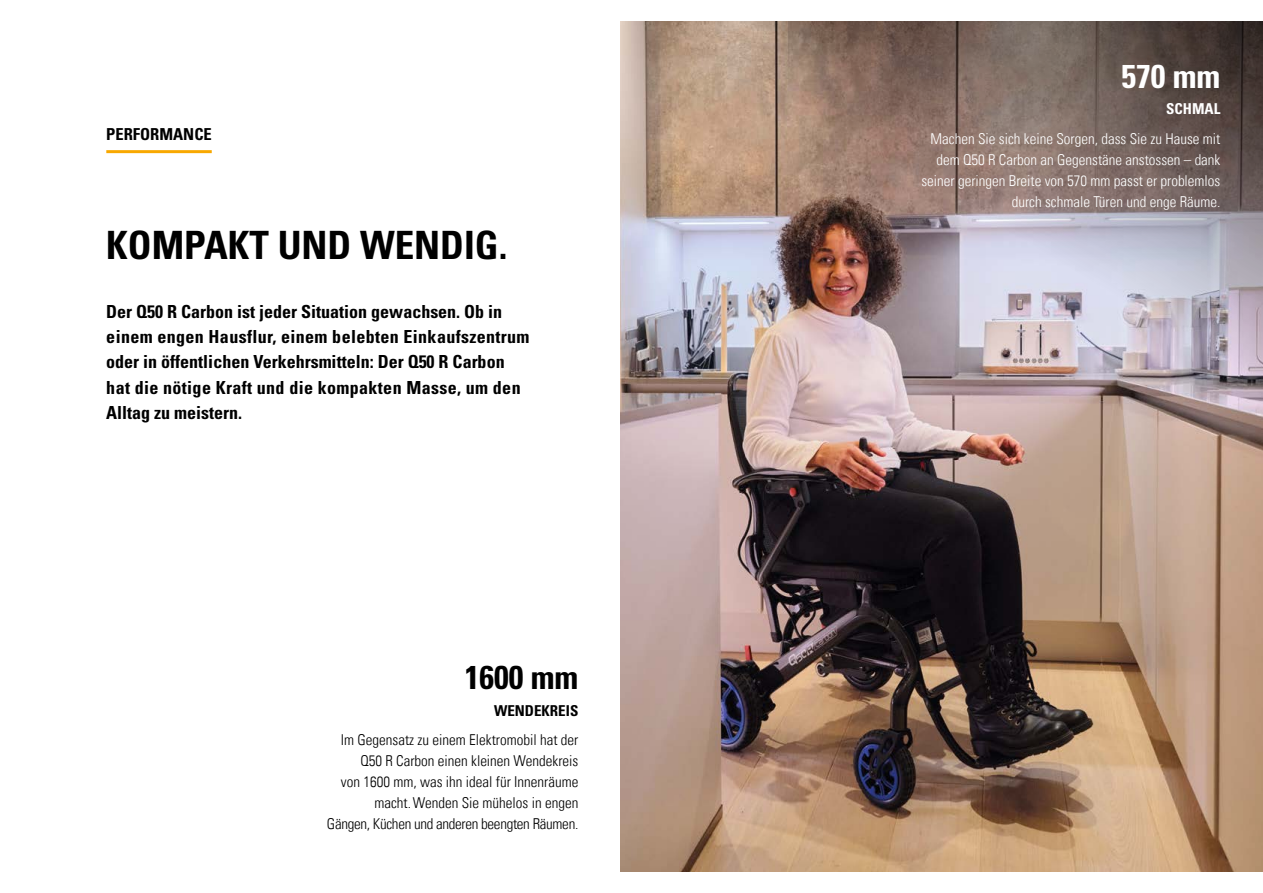
<style>
.page{position:relative;width:1263px;height:893px;background:#fff}
.page>*{position:absolute;margin:0;border:0;box-sizing:border-box;transform-origin:0 0}
.t1{font:700 condensed 39px "Univers LT Std";color:#000}
.t2{font:700 condensed 33px "Univers LT Std";color:#000}
.t3{font:700 condensed 33px "Univers LT Std";color:#fff}
.t4{font:700 condensed 18px/25.2px "Univers LT Std";color:#000}
.t5{font:700 condensed 16.5px "Univers LT Std";color:#000}
.t6{font:15px/21px "Univers Com 47 Light Cond";color:#000;text-align:right}
.t7{font:15px/21px "Univers Com 47 Light Cond";color:#fff;text-align:right}
.t8{font:700 condensed 15px "Univers LT Std";color:#000}
.t9{font:700 condensed 15px "Univers LT Std";color:#fff}
</style>
<div class="page">
<img style="left:621px;top:21px;width:642px;height:851px">
<img style="left:788px;top:21px;width:475px;height:441px">
<hr style="left:106px;top:150px;width:106px;height:3px;background:#f8a800">
<p class="t5" style="left:106px;top:124px;width:107px">PERFORMANCE</p>
<h1 class="t1" style="left:106px;top:221px;width:403px">KOMPAKT UND WENDIG.</h1>
<p class="t4" style="left:106px;top:299px;width:425px">Der Q50 R Carbon ist jeder Situation gewachsen. Ob in einem engen Hausflur, einem belebten Einkaufszentrum oder in öffentlichen Verkehrsmitteln: Der Q50 R Carbon hat die nötige Kraft und die kompakten Masse, um den Alltag zu meistern.</p>
<h2 class="t2" style="left:465px;top:657px;width:115px">1600 mm</h2>
<p class="t8" style="left:494px;top:701px;width:86px">WENDEKREIS</p>
<p class="t6" style="left:327px;top:729px;width:253px">Im Gegensatz zu einem Elektromobil hat der Q50 R Carbon einen kleinen Wendekreis<br>von 1600 mm, was ihn ideal für Innenräume macht. Wenden Sie mühelos in engen<br>Gängen, Küchen und anderen beengten Räumen.</p>
<h2 class="t3" style="left:1121px;top:56px;width:100px">570 mm</h2>
<p class="t9" style="left:1166px;top:100px;width:56px">SCHMAL</p>
<p class="t7" style="left:921px;top:128px;width:301px">Machen Sie sich keine Sorgen, dass Sie zu Hause mit dem Q50 R Carbon an Gegenstäne anstossen – dank seiner geringen Breite von 570 mm passt er problemlos durch schmale Türen und enge Räume.</p>
</div>
